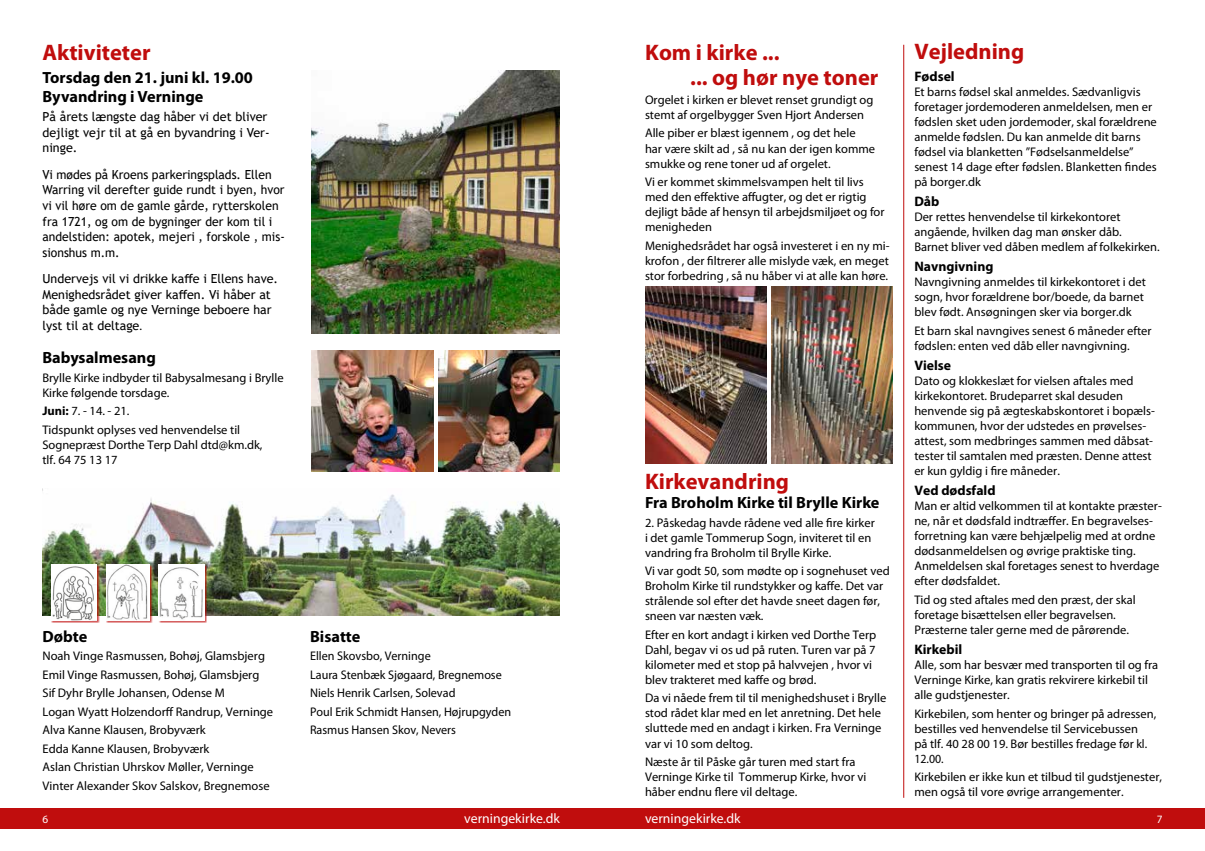
<style>
.page{position:relative;width:1205px;height:851px;background:#fff}
.page>*{position:absolute;margin:0;border:0;box-sizing:border-box;transform-origin:0 0}
.t1{font:700 22.5px/25px "Myriad Pro";color:#c00d0d}
.t2{font:700 16.25px/18.8px "Myriad Pro";color:#000}
.t3{font:700 13.75px "Myriad Pro";color:#000}
.t4{font:13.75px "Myriad Pro";color:#fff}
.t5{font:12.5px/15px "Myriad Pro";color:#000}
.t6{font:12.5px/15.6px "Trebuchet MS";color:#000}
.t7{font:11.25px "Myriad Pro";color:#fff}
.s1{font-family:"Myriad Pro"}
.s2{font-weight:700}
</style>
<div class="page">
<div style="left:602px;top:808px;width:603px;height:20px;background:#c00d0d"></div>
<div style="left:0;top:808px;width:602px;height:20px;background:#c00d0d"></div>
<hr style="left:903px;top:45px;width:1px;height:752px;background:#c00d0d">
<img style="left:312px;top:351px;width:121px;height:120px">
<img style="left:438px;top:351px;width:122px;height:120px">
<img style="left:312px;top:71px;width:248px;height:262px">
<img style="left:645px;top:286px;width:121px;height:177px">
<img style="left:772px;top:286px;width:120px;height:177px">
<img style="left:43px;top:494px;width:517px;height:122px">
<div style="left:158px;top:564px;width:49px;height:59px;background:#c00d0d;opacity:.75"></div>
<img style="left:159px;top:564px;width:45px;height:56px">
<div style="left:106px;top:564px;width:46px;height:59px;background:#c00d0d;opacity:.75"></div>
<img style="left:106px;top:564px;width:43px;height:56px">
<div style="left:51px;top:564px;width:48px;height:59px;background:#c00d0d;opacity:.75"></div>
<img style="left:51px;top:564px;width:46px;height:56px">
<h1 class="t1" style="left:42px;top:39px;width:110px">Aktiviteter</h1>
<h1 class="t1" style="left:914px;top:39px;width:111px">Vejledning</h1>
<h2 class="t2" style="left:43px;top:68px;width:212px">Torsdag den 21. juni kl. 19.00<br>Byvandring i Verninge</h2>
<p class="t6" style="left:43px;top:109px;width:229px">På årets længste dag håber vi det bliver dejligt vejr til at gå en byvandring i Ver&shy;ninge.</p>
<p class="t6" style="left:43px;top:166px;width:244px">Vi mødes på Kroens parkeringsplads. Ellen Warring vil derefter guide rundt i byen, hvor vi vil høre om de gamle gårde, rytterskolen fra 1721, og om de bygninger der kom til i andelstiden: apotek, mejeri , forskole , mis&shy;sionshus m.m.</p>
<p class="t6" style="left:43px;top:271px;width:237px">Undervejs vil vi drikke kaffe i Ellens have.<br>Menighedsrådet giver kaffen. Vi håber at både gamle og nye Verninge beboere har lyst til at deltage<span class="s1">.</span></p>
<h2 class="t2" style="left:42px;top:347px;width:115px">Babysalmesang</h2>
<p class="t5" style="left:42px;top:370px;width:243px">Brylle Kirke indbyder til Babysalmesang i Brylle<br>Kirke følgende torsdage.</p>
<p class="t5" style="left:42px;top:401px;width:199px;line-height:18.5px"><span class="s2">Juni:</span> 7. - 14. - 21.<br>Tidspunkt oplyses ved henvendelse til</p>
<p class="t5" style="left:42px;top:437px;width:222px">Sognepræst Dorthe Terp Dahl dtd@km.dk, tlf. 64 75 13 17</p>
<h1 class="t1" style="left:690px;top:39px;width:190px;text-indent:-45px">Kom i kirke ...<br>... og hør nye toner</h1>
<p class="t5" style="left:645px;top:92px;width:230px">Orgelet i kirken er blevet renset grundigt og stemt af orgelbygger Sven Hjort Andersen</p>
<p class="t5" style="left:645px;top:126px;width:232px">Alle piber er blæst igennem , og det hele har være skilt ad , så nu kan der igen komme smukke og rene toner ud af orgelet.</p>
<p class="t5" style="left:645px;top:174px;width:241px">Vi er kommet skimmelsvampen helt til livs med den effektive affugter, og det er rigtig dejligt både af hensyn til arbejdsmiljøet og for menigheden</p>
<p class="t5" style="left:645px;top:238px;width:246px;text-align:justify">Menighedsrådet har også investeret i en ny mi&shy;krofon , der filtrerer alle mislyde væk, en meget stor forbedring , så nu håber vi at alle kan høre.</p>
<p class="t3" style="left:914px;top:68px;width:42px">Fødsel</p>
<p class="t5" style="left:914px;top:84px;width:244px">Et barns fødsel skal anmeldes. Sædvanligvis foretager jordemoderen anmeldelsen, men er fødslen sket uden jordemoder, skal forældrene anmelde fødslen. Du kan anmelde dit barns fødsel via blanketten ”Fødselsanmeldelse” senest 14 dage efter fødslen. Blanketten findes på borger.dk</p>
<p class="t3" style="left:914px;top:193px;width:27px">Dåb</p>
<p class="t5" style="left:914px;top:209px;width:247px">Der rettes henvendelse til kirkekontoret angående, hvilken dag man ønsker dåb.<br>Barnet bliver ved dåben medlem af folkekirken.</p>
<p class="t3" style="left:914px;top:258px;width:81px">Navngivning</p>
<p class="t5" style="left:914px;top:274px;width:233px">Navngivning anmeldes til kirkekontoret i det sogn, hvor forældrene bor/boede, da barnet blev født. Ansøgningen sker via borger.dk</p>
<p class="t5" style="left:914px;top:323px;width:239px">Et barn skal navngives senest 6 måneder efter fødslen: enten ved dåb eller navngivning.</p>
<p class="t3" style="left:914px;top:356px;width:38px">Vielse</p>
<p class="t5" style="left:914px;top:373px;width:242px">Dato og klokkeslæt for vielsen aftales med kirkekontoret. Brudeparret skal desuden henvende sig på ægteskabskontoret i bopæls&shy;kommunen, hvor der udstedes en prøvelses&shy;attest, som medbringes sammen med dåbsat&shy;tester til samtalen med præsten. Denne attest er kun gyldig i fire måneder.</p>
<p class="t3" style="left:914px;top:481px;width:83px">Ved dødsfald</p>
<p class="t5" style="left:914px;top:498px;width:249px">Man er altid velkommen til at kontakte præster&shy;ne, når et dødsfald indtræffer. En begravelses&shy;forretning kan være behjælpelig med at ordne dødsanmeldelsen og øvrige praktiske ting.<br>Anmeldelsen skal foretages senest to hverdage efter dødsfaldet.</p>
<p class="t5" style="left:914px;top:592px;width:223px">Tid og sted aftales med den præst, der skal foretage bisættelsen eller begravelsen.<br>Præsterne taler gerne med de pårørende.</p>
<p class="t3" style="left:914px;top:640px;width:49px">Kirkebil</p>
<p class="t5" style="left:914px;top:657px;width:245px">Alle, som har besvær med transporten til og fra<br>Verninge Kirke, kan gratis rekvirere kirkebil til alle gudstjenester.</p>
<p class="t5" style="left:914px;top:705px;width:243px">Kirkebilen, som henter og bringer på adressen, bestilles ved henvendelse til Servicebussen<br>på tlf. 40 28 00 19. Bør bestilles fredage før kl.<br>12.00.</p>
<p class="t5" style="left:914px;top:769px;width:249px">Kirkebilen er ikke kun et tilbud til gudstjenester, men også til vore øvrige arrangementer.</p>
<h1 class="t1" style="left:645px;top:468px;width:146px">Kirkevandring</h1>
<h2 class="t2" style="left:645px;top:492px;width:236px">Fra Broholm Kirke til Brylle Kirke</h2>
<p class="t5" style="left:645px;top:514px;width:231px">2. Påskedag havde rådene ved alle fire kirker i det gamle Tommerup Sogn, inviteret til en vandring fra Broholm til Brylle Kirke.</p>
<p class="t5" style="left:645px;top:563px;width:246px">Vi var godt 50, som mødte op i sognehuset ved Broholm Kirke til rundstykker og kaffe. Det var strålende sol efter det havde sneet dagen før, sneen var næsten væk.</p>
<p class="t5" style="left:645px;top:627px;width:233px">Efter en kort andagt i kirken ved Dorthe Terp Dahl, begav vi os ud på ruten. Turen var på 7 kilometer med et stop på halvvejen , hvor vi blev trakteret med kaffe og brød.</p>
<p class="t5" style="left:645px;top:690px;width:243px">Da vi nåede frem til til menighedshuset i Brylle stod rådet klar med en let anretning. Det hele sluttede med en andagt i kirken. Fra Verninge var vi 10 som deltog.</p>
<p class="t5" style="left:645px;top:754px;width:223px">Næste år til Påske går turen med start fra<br>Verninge Kirke til Tommerup Kirke, hvor vi håber endnu flere vil deltage.</p>
<h2 class="t2" style="left:43px;top:626px;width:46px">Døbte</h2>
<p class="t5" style="left:43px;top:646px;width:232px;line-height:18.5px">Noah Vinge Rasmussen, Bohøj, Glamsbjerg Emil Vinge Rasmussen, Bohøj, Glamsbjerg Sif Dyhr Brylle Johansen, Odense M<br>Logan Wyatt Holzendorff Randrup, Verninge Alva Kanne Klausen, Brobyværk<br>Edda Kanne Klausen, Brobyværk<br>Aslan Christian Uhrskov Møller, Verninge Vinter Alexander Skov Salskov, Bregnemose</p>
<h2 class="t2" style="left:310px;top:626px;width:52px">Bisatte</h2>
<p class="t5" style="left:310px;top:646px;width:203px;line-height:18.5px">Ellen Skovsbo, Verninge<br>Laura Stenbæk Sjøgaard, Bregnemose<br>Niels Henrik Carlsen, Solevad<br>Poul Erik Schmidt Hansen, Højrupgyden<br>Rasmus Hansen Skov, Nevers</p>
<p class="t7" style="left:43px;top:812px;width:7px">6</p>
<p class="t4" style="left:464px;top:809px;width:97px">verningekirke.dk</p>
<p class="t4" style="left:645px;top:809px;width:97px">verningekirke.dk</p>
<p class="t7" style="left:1156px;top:812px;width:7px">7</p>
</div>
